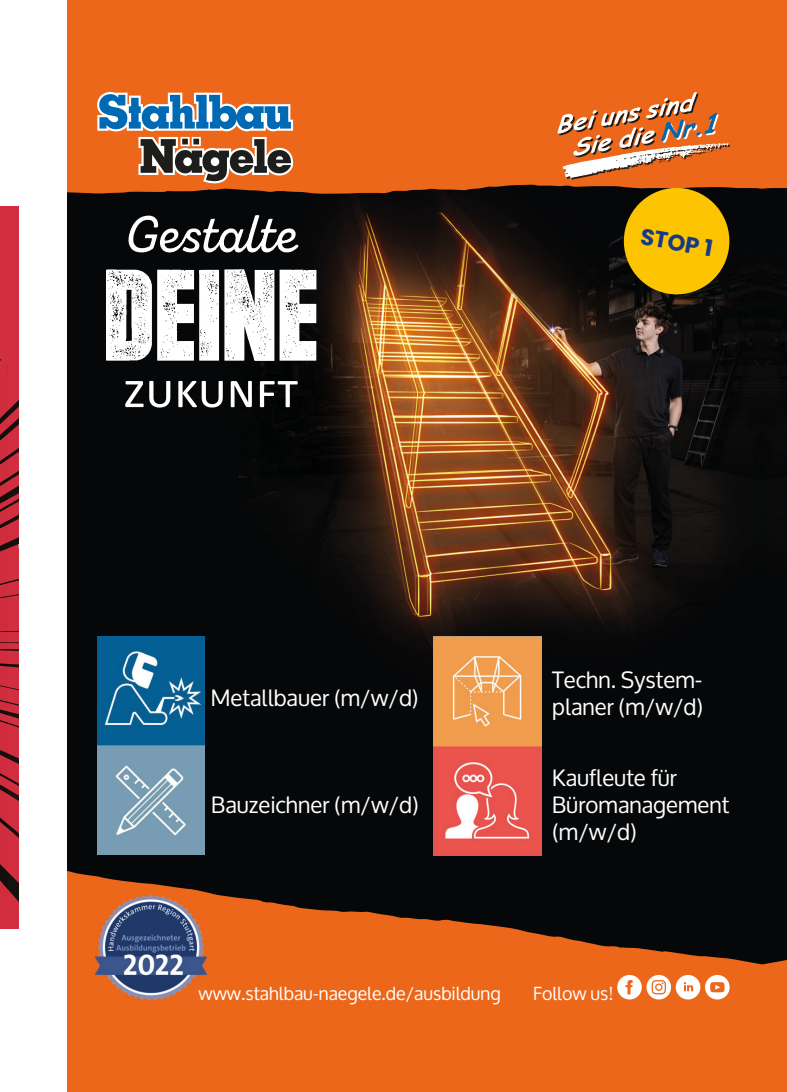
<style>
.page{position:relative;width:787px;height:1092px;background:#fff}
.page>*{position:absolute;margin:0;border:0;box-sizing:border-box;transform-origin:0 0}
.t1{font:700 22.75px "Poppins";color:#173a86}
.t2{font:22.5px/27px "Oxygen";color:#fff}
.t3{font:18px "Oxygen";color:#fff}
</style>
<div class="page">
<div style="left:0;top:206px;width:18px;height:722px;background:#d22e3f"></div>
<svg style="left:0;top:631px;width:18px;height:1px"></svg>
<svg style="left:0;top:642px;width:18px;height:259px"></svg>
<img style="left:0;top:864px;width:8px;height:25px">
<svg style="left:0;top:220px;width:19px;height:385px"></svg>
<div style="left:67px;top:0;width:720px;height:1091px;background:#ec6719"></div>
<div style="left:67px;top:60px;width:695px;height:953px;background:#060708"></div>
<img style="left:97px;top:194px;width:664px;height:662px">
<div style="left:67px;top:60px;width:695px;height:134px;background:#ec671a"></div>
<svg style="left:125px;top:381px;width:173px;height:26px"></svg>
<svg style="left:106px;top:269px;width:210px;height:92px"></svg>
<svg style="left:128px;top:215px;width:170px;height:37px"></svg>
<svg style="left:97px;top:92px;width:196px;height:92px;background:#9a7a6b"></svg>
<div style="left:220px;top:113px;width:9px;height:9px;background:#fff;border-radius:50%"></div>
<div style="left:245px;top:113px;width:8px;height:9px;background:#fff;border-radius:50%"></div>
<img style="left:97px;top:636px;width:108px;height:218px">
<img style="left:434px;top:636px;width:107px;height:219px">
<svg style="left:67px;top:871px;width:695px;height:142px;fill:#ec671a"></svg>
<img style="left:95px;top:894px;width:111px;height:105px">
<svg style="left:617px;top:974px;width:112px;height:25px;background:#f6bb99"></svg>
<div style="left:762px;top:60px;width:25px;height:904px;background:#060708"></div>
<svg style="left:765px;top:960px;width:22px;height:4px"></svg>
<div style="left:762px;top:60px;width:25px;height:129px;background:#ec671a"></div>
<svg style="left:557px;top:92px;width:176px;height:207px"></svg>
<p class="t1" style="left:643px;top:223px;width:74px;rotate:10deg">STOP 1</p>
<p class="t2" style="left:211px;top:684px;width:209px">Metallbauer (m/w/d)</p>
<p class="t2" style="left:211px;top:791px;width:209px">Bauzeichner (m/w/d)</p>
<p class="t2" style="left:552px;top:666px;width:153px">Techn. System&shy;planer (m/w/d)</p>
<p class="t2" style="left:552px;top:764px;width:179px">Kaufleute für<br>Büromanagement (m/w/d)</p>
<p class="t3" style="left:198px;top:983px;width:304px">www.stahlbau-naegele.de/ausbildung</p>
<p class="t3" style="left:533px;top:983px;width:82px">Follow us!</p>
</div>
